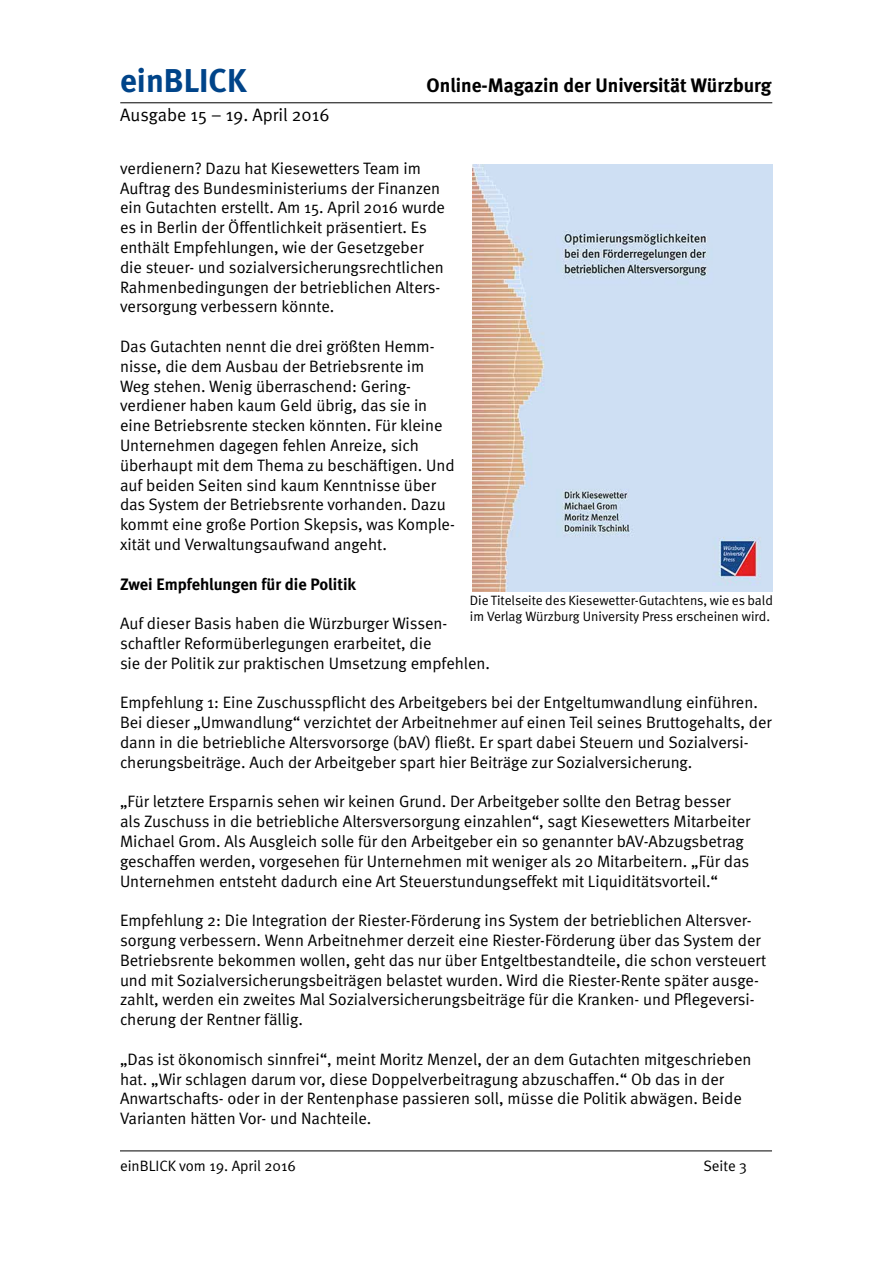
<style>
.page{position:relative;width:893px;height:1263px;background:#fff}
.page>*{position:absolute;margin:0;border:0;box-sizing:border-box;transform-origin:0 0}
.t1{font:700 33px "Meta";color:#004489}
.t2{font:700 19.5px "Meta";color:#000}
.t3{font:18px "Meta Normal";color:#000}
.t4{font:16.5px/19.8px "Meta Normal";color:#000}
.t5{font:700 16.5px "Meta";color:#000}
.t6{font:15px "Meta Normal";color:#000}
.t7{font:13.5px/16.2px "Meta Normal";color:#000}
</style>
<div class="page">
<hr style="left:120px;top:102px;width:652px;height:1px;background:#000">
<hr style="left:120px;top:1150px;width:652px;height:1px;background:#000">
<img style="left:473px;top:165px;width:300px;height:426px">
<h1 class="t1" style="left:120px;top:61px;width:128px">einBLICK</h1>
<p class="t2" style="left:427px;top:74px;width:346px">Online-Magazin der Universität Würzburg</p>
<p class="t3" style="left:120px;top:105px;width:211px">Ausgabe 15 – 19. April 2016</p>
<p class="t4" style="left:120px;top:158px;width:327px">verdienern? Dazu hat Kiesewetters Team im Auftrag des Bundesministeriums der Finanzen ein Gutachten erstellt. Am 15. April 2016 wurde es in Berlin der Öffentlichkeit präsentiert. Es enthält Empfehlungen, wie der Gesetzgeber die steuer- und sozialversicherungsrechtlichen Rahmenbedingungen der betrieblichen Alters&shy;versorgung verbessern könnte.</p>
<p class="t4" style="left:120px;top:336px;width:336px">Das Gutachten nennt die drei größten Hemm&shy;nisse, die dem Ausbau der Betriebsrente im Weg stehen. Wenig überraschend: Gering&shy;verdiener haben kaum Geld übrig, das sie in eine Betriebsrente stecken könnten. Für kleine Unternehmen dagegen fehlen Anreize, sich überhaupt mit dem Thema zu beschäftigen. Und auf beiden Seiten sind kaum Kenntnisse über das System der Betriebsrente vorhanden. Dazu kommt eine große Portion Skepsis, was Komple&shy;xität und Verwaltungsaufwand angeht.</p>
<p class="t5" style="left:120px;top:574px;width:238px">Zwei Empfehlungen für die Politik</p>
<p class="t4" style="left:120px;top:613px;width:371px">Auf dieser Basis haben die Würzburger Wissen&shy;schaftler Reformüberlegungen erarbeitet, die<br>sie der Politik zur praktischen Umsetzung empfehlen.</p>
<p class="t4" style="left:120px;top:692px;width:653px">Empfehlung 1: Eine Zuschusspflicht des Arbeitgebers bei der Entgeltumwandlung einführen.<br>Bei dieser „Umwandlung“ verzichtet der Arbeitnehmer auf einen Teil seines Bruttogehalts, der dann in die betriebliche Altersvorsorge (bAV) fließt. Er spart dabei Steuern und Sozialversi&shy;cherungsbeiträge. Auch der Arbeitgeber spart hier Beiträge zur Sozialversicherung.</p>
<p class="t4" style="left:120px;top:791px;width:632px">„Für letztere Ersparnis sehen wir keinen Grund. Der Arbeitgeber sollte den Betrag besser als Zuschuss in die betriebliche Altersversorgung einzahlen“, sagt Kiesewetters Mitarbeiter Michael Grom. Als Ausgleich solle für den Arbeitgeber ein so genannter bAV-Abzugsbetrag geschaffen werden, vorgesehen für Unternehmen mit weniger als 20 Mitarbeitern. „Für das Unternehmen entsteht dadurch eine Art Steuerstundungseffekt mit Liquiditätsvorteil.“</p>
<p class="t4" style="left:120px;top:910px;width:648px">Empfehlung 2: Die Integration der Riester-Förderung ins System der betrieblichen Altersver&shy;sorgung verbessern. Wenn Arbeitnehmer derzeit eine Riester-Förderung über das System der Betriebsrente bekommen wollen, geht das nur über Entgeltbestandteile, die schon versteuert und mit Sozialversicherungsbeiträgen belastet wurden. Wird die Riester-Rente später ausge&shy;zahlt, werden ein zweites Mal Sozialversicherungsbeiträge für die Kranken- und Pflegeversi&shy;cherung der Rentner fällig.</p>
<p class="t4" style="left:120px;top:1049px;width:633px">„Das ist ökonomisch sinnfrei“, meint Moritz Menzel, der an dem Gutachten mitgeschrieben hat. „Wir schlagen darum vor, diese Doppelverbeitragung abzuschaffen.“ Ob das in der Anwartschafts- oder in der Rentenphase passieren soll, müsse die Politik abwägen. Beide Varianten hätten Vor- und Nachteile.</p>
<p class="t7" style="left:470px;top:592px;width:305px">Die Titelseite des Kiesewetter-Gutachtens, wie es bald im Verlag Würzburg University Press erscheinen wird.</p>
<p class="t6" style="left:120px;top:1157px;width:177px">einBLICK vom 19. April 2016</p>
<p class="t6" style="left:703px;top:1157px;width:45px">Seite 3</p>
</div>
